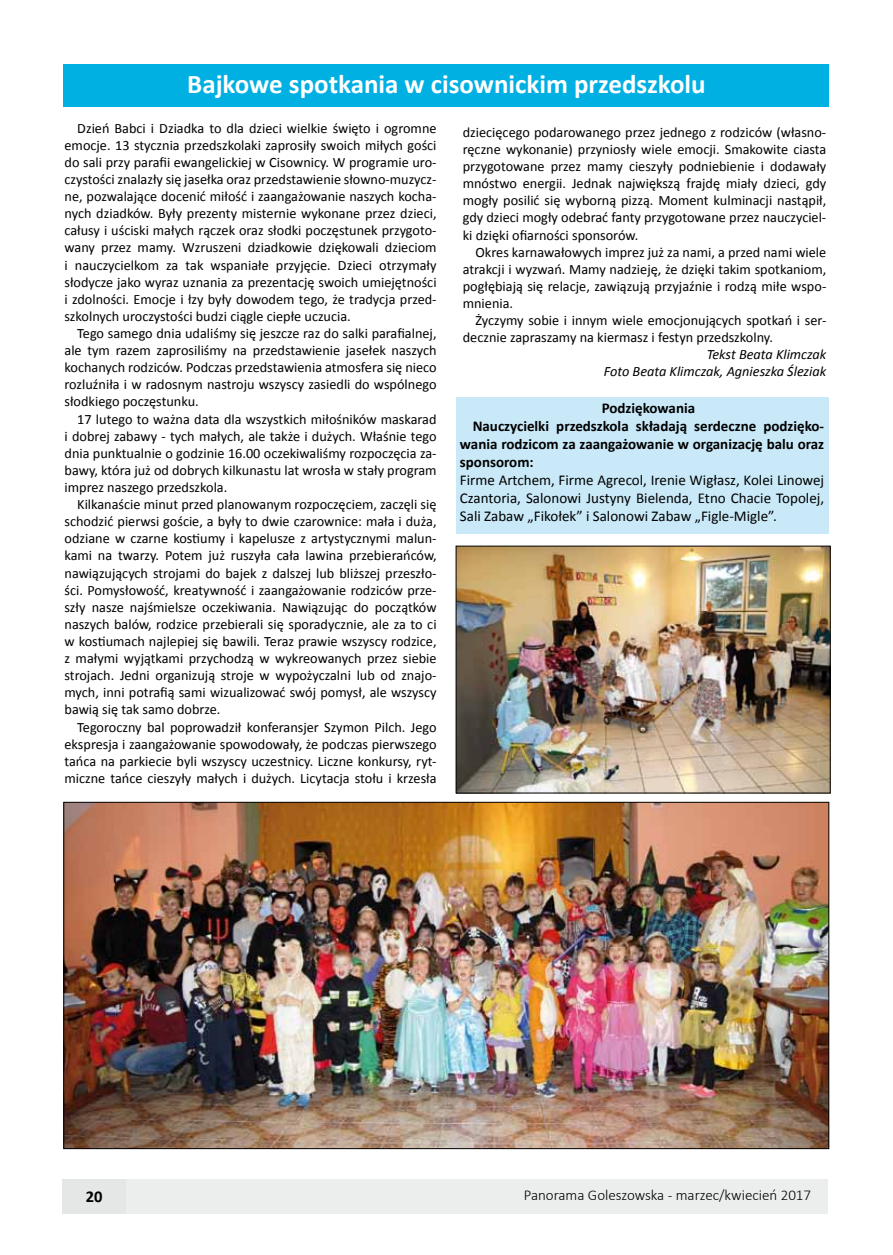
<style>
.page{position:relative;width:893px;height:1255px;background:#fff}
.page>*{position:absolute;margin:0;border:0;box-sizing:border-box;transform-origin:0 0}
.t1{font:700 27px "Calibri";color:#fff}
.t2{font:700 16.5px "Calibri";color:#000}
.t3{font:15px/18px "Calibri";color:#000;text-align:justify}
.t4{font:700 15px "Calibri";color:#000}
.t5{font:300 15px "Calibri";color:#000}
.t6{font:14.25px/17.1px "Calibri";color:#000;text-align:justify}
.t7{font:italic 14.25px/17.1px "Calibri";color:#000;text-align:right}
</style>
<div class="page">
<div style="left:65px;top:1179px;width:763px;height:34px;background:#eceded"></div>
<div style="left:62px;top:1179px;width:64px;height:34px;background:#e5e6e6"></div>
<div style="left:64px;top:64px;width:765px;height:42px;background:#00b0e3"></div>
<img style="left:458px;top:547px;width:371px;height:244px">
<div style="left:456px;top:545px;width:375px;height:248px;border:1px solid #000"></div>
<div style="left:456px;top:397px;width:372px;height:136px;background:#c9e9f8"></div>
<img style="left:65px;top:803px;width:762px;height:343px">
<h1 class="t1" style="left:187px;top:66px;width:520px">Bajkowe spotkania w cisownickim przedszkolu</h1>
<p class="t6" style="left:463px;top:124px;width:365px">dziecięcego podarowanego przez jednego z rodziców (własno&shy;ręczne wykonanie) przyniosły wiele emocji. Smakowite ciasta przygotowane przez mamy cieszyły podniebienie i dodawały mnóstwo energii. Jednak największą frajdę miały dzieci, gdy mogły posilić się wyborną pizzą. Moment kulminacji nastąpił, gdy dzieci mogły odebrać fanty przygotowane przez nauczyciel&shy;ki dzięki ofiarności sponsorów.</p>
<p class="t6" style="left:463px;top:243px;width:365px;text-indent:13px">Okres karnawałowych imprez już za nami, a przed nami wiele atrakcji i wyzwań. Mamy nadzieję, że dzięki takim spotkaniom, pogłębiają się relacje, zawiązują przyjaźnie i rodzą miłe wspo&shy;mnienia.</p>
<p class="t6" style="left:463px;top:312px;width:365px;text-indent:13px">Życzymy sobie i innym wiele emocjonujących spotkań i ser&shy;decznie zapraszamy na kiermasz i festyn przedszkolny.</p>
<p class="t7" style="left:604px;top:345px;width:224px">Tekst Beata Klimczak<br>Foto Beata Klimczak, Agnieszka Śleziak</p>
<p class="t4" style="left:602px;top:398px;width:95px">Podziękowania</p>
<p class="t4" style="left:473px;top:416px;width:353px">Nauczycielki przedszkola składają serdeczne podzięko-</p>
<p class="t4" style="left:460px;top:434px;width:366px">wania rodzicom za zaangażowanie w organizację balu oraz</p>
<p class="t4" style="left:460px;top:452px;width:75px">sponsorom:</p>
<p class="t3" style="left:460px;top:471px;width:366px">Firme Artchem, Firme Agrecol, Irenie Wigłasz, Kolei Linowej Czantoria, Salonowi Justyny Bielenda, Etno Chacie Topolej, Sali Zabaw „Fikołek” i Salonowi Zabaw „Figle-Migle”.</p>
<p class="t6" style="left:65px;top:119px;width:374px;text-indent:13px">Dzień Babci i Dziadka to dla dzieci wielkie święto i ogromne emocje. 13 stycznia przedszkolaki zaprosiły swoich miłych gości do sali przy parafii ewangelickiej w Cisownicy. W programie uro&shy;czystości znalazły się jasełka oraz przedstawienie słowno-muzycz&shy;ne, pozwalające docenić miłość i zaangażowanie naszych kocha&shy;nych dziadków. Były prezenty misternie wykonane przez dzieci, całusy i uściski małych rączek oraz słodki poczęstunek przygoto&shy;wany przez mamy. Wzruszeni dziadkowie dziękowali dzieciom i nauczycielkom za tak wspaniałe przyjęcie. Dzieci otrzymały słodycze jako wyraz uznania za prezentację swoich umiejętności i zdolności. Emocje i łzy były dowodem tego, że tradycja przed&shy;szkolnych uroczystości budzi ciągle ciepłe uczucia.</p>
<p class="t6" style="left:65px;top:325px;width:374px;text-indent:13px">Tego samego dnia udaliśmy się jeszcze raz do salki parafialnej, ale tym razem zaprosiliśmy na przedstawienie jasełek naszych kochanych rodziców. Podczas przedstawienia atmosfera się nieco rozluźniła i w radosnym nastroju wszyscy zasiedli do wspólnego słodkiego poczęstunku.</p>
<p class="t6" style="left:65px;top:410px;width:374px;text-indent:13px">17 lutego to ważna data dla wszystkich miłośników maskarad i dobrej zabawy - tych małych, ale także i dużych. Właśnie tego dnia punktualnie o godzinie 16.00 oczekiwaliśmy rozpoczęcia za&shy;bawy, która już od dobrych kilkunastu lat wrosła w stały program imprez naszego przedszkola.</p>
<p class="t6" style="left:65px;top:496px;width:374px;text-indent:13px">Kilkanaście minut przed planowanym rozpoczęciem, zaczęli się schodzić pierwsi goście, a były to dwie czarownice: mała i duża, odziane w czarne kostiumy i kapelusze z artystycznymi malun&shy;kami na twarzy. Potem już ruszyła cała lawina przebierańców, nawiązujących strojami do bajek z dalszej lub bliższej przeszło&shy;ści. Pomysłowość, kreatywność i zaangażowanie rodziców prze&shy;szły nasze najśmielsze oczekiwania. Nawiązując do początków naszych balów, rodzice przebierali się sporadycznie, ale za to ci w kostiumach najlepiej się bawili. Teraz prawie wszyscy rodzice, z małymi wyjątkami przychodzą w wykreowanych przez siebie strojach. Jedni organizują stroje w wypożyczalni lub od znajo&shy;mych, inni potrafią sami wizualizować swój pomysł, ale wszyscy bawią się tak samo dobrze.</p>
<p class="t6" style="left:65px;top:718px;width:374px;text-indent:13px">Tegoroczny bal poprowadził konferansjer Szymon Pilch. Jego ekspresja i zaangażowanie spowodowały, że podczas pierwszego tańca na parkiecie byli wszyscy uczestnicy. Liczne konkursy, ryt&shy;miczne tańce cieszyły małych i dużych. Licytacja stołu i krzesła</p>
<p class="t2" style="left:86px;top:1185px;width:18px">20</p>
<p class="t5" style="left:524px;top:1185px;width:289px">Panorama Goleszowska - marzec/kwiecień 2017</p>
</div>
